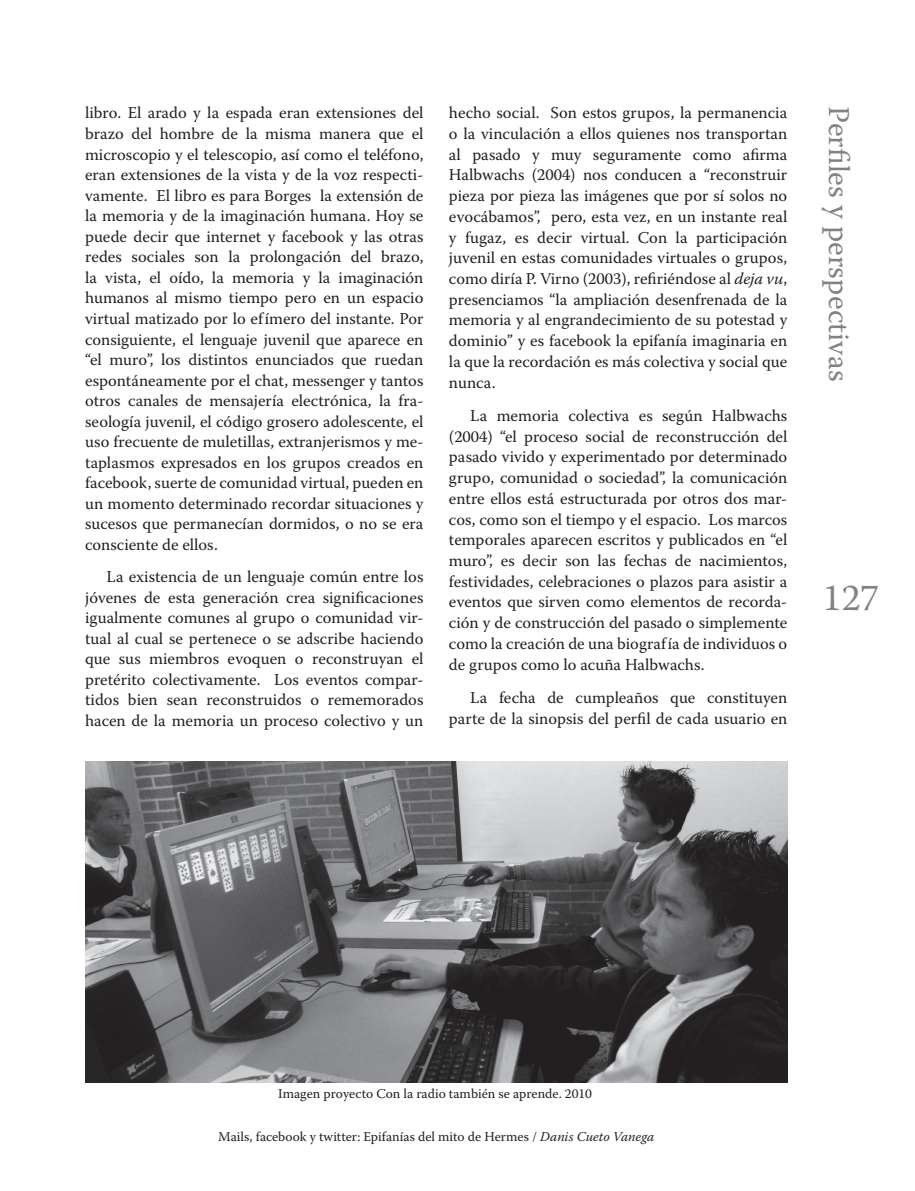
<style>
.page{position:relative;width:915px;height:1191px;background:#fff}
.page>*{position:absolute;margin:0;border:0;box-sizing:border-box;transform-origin:0 0}
.t1{font:37.5px "Warnock Pro";color:#808285}
.t2{font:30px "Warnock Pro";color:#808285}
.t3{font:16.5px/20.5px "Warnock Pro";color:#231f20;text-align:justify}
.t4{font:13.5px "Warnock Pro";color:#231f20}
.s1{font-style:italic}
</style>
<div class="page">
<img style="left:85px;top:761px;width:702px;height:321px">
<p class="t3" style="left:85px;top:102px;width:340px">libro. El arado y la espada eran extensiones del brazo del hombre de la misma manera que el microscopio y el telescopio, así como el teléfono, eran extensiones de la vista y de la voz respecti&shy;vamente. El libro es para Borges la extensión de la memoria y de la imaginación humana. Hoy se puede decir que internet y facebook y las otras redes sociales son la prolongación del brazo, la vista, el oído, la memoria y la imaginación humanos al mismo tiempo pero en un espacio virtual matizado por lo efímero del instante. Por consiguiente, el lenguaje juvenil que aparece en “el muro”, los distintos enunciados que ruedan espontáneamente por el chat, messenger y tantos otros canales de mensajería electrónica, la fra&shy;seología juvenil, el código grosero adolescente, el uso frecuente de muletillas, extranjerismos y me&shy;taplasmos expresados en los grupos creados en facebook, suerte de comunidad virtual, pueden en un momento determinado recordar situaciones y sucesos que permanecían dormidos, o no se era consciente de ellos.</p>
<p class="t3" style="left:85px;top:566px;width:340px;text-indent:21px">La existencia de un lenguaje común entre los jóvenes de esta generación crea significaciones igualmente comunes al grupo o comunidad vir&shy;tual al cual se pertenece o se adscribe haciendo que sus miembros evoquen o reconstruyan el pretérito colectivamente. Los eventos compar&shy;tidos bien sean reconstruidos o rememorados hacen de la memoria un proceso colectivo y un</p>
<p class="t3" style="left:449px;top:102px;width:340px">hecho social. Son estos grupos, la permanencia o la vinculación a ellos quienes nos transportan al pasado y muy seguramente como afirma Halbwachs (2004) nos conducen a “reconstruir pieza por pieza las imágenes que por sí solos no evocábamos”, pero, esta vez, en un instante real y fugaz, es decir virtual. Con la participación juvenil en estas comunidades virtuales o grupos, como diría P. Virno (2003), refiriéndose al <span class="s1">deja vu</span>, presenciamos “la ampliación desenfrenada de la memoria y al engrandecimiento de su potestad y dominio” y es facebook la epifanía imaginaria en la que la recordación es más colectiva y social que nunca.</p>
<p class="t3" style="left:449px;top:405px;width:340px;text-indent:21px">La memoria colectiva es según Halbwachs (2004) “el proceso social de reconstrucción del pasado vivido y experimentado por determinado grupo, comunidad o sociedad”, la comunicación entre ellos está estructurada por otros dos mar&shy;cos, como son el tiempo y el espacio. Los marcos temporales aparecen escritos y publicados en “el muro”, es decir son las fechas de nacimientos, festividades, celebraciones o plazos para asistir a eventos que sirven como elementos de recorda&shy;ción y de construcción del pasado o simplemente como la creación de una biografía de individuos o de grupos como lo acuña Halbwachs.</p>
<p class="t3" style="left:449px;top:687px;width:340px;text-align:right">La fecha de cumpleaños que constituyen parte de la sinopsis del perfil de cada usuario en</p>
<h2 class="t2" style="left:856px;top:106px;width:276px;rotate:90deg">Perfiles y perspectivas</h2>
<h1 class="t1" style="left:822px;top:575px;width:58px">127</h1>
<p class="t4" style="left:278px;top:1085px;width:315px">Imagen proyecto Con la radio también se aprende. 2010</p>
<p class="t4" style="left:218px;top:1128px;width:437px">Mails, facebook y twitter: Epifanías del mito de Hermes / <span class="s1">Danis Cueto Vanega</span></p>
</div>
